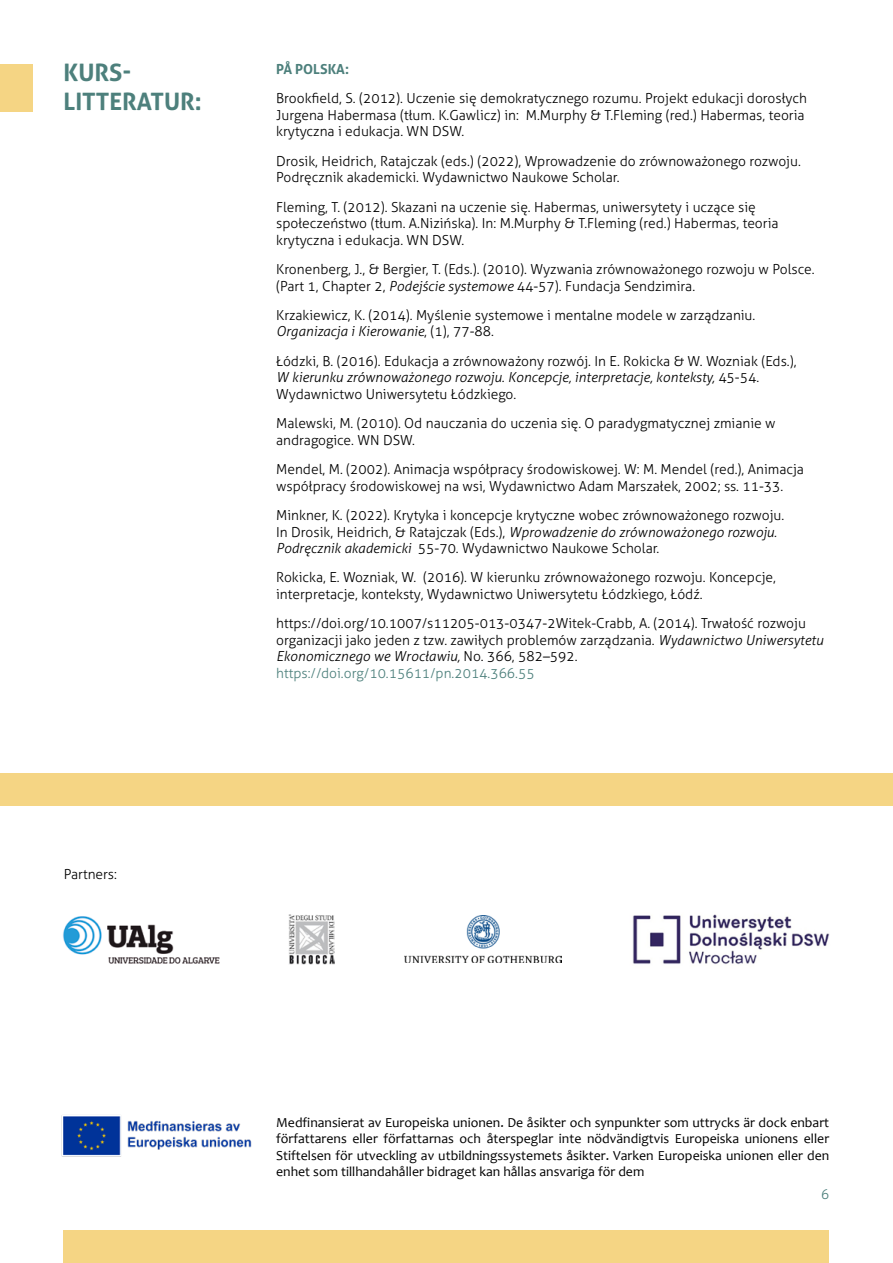
<style>
.page{position:relative;width:893px;height:1263px;background:#fff}
.page>*{position:absolute;margin:0;border:0;box-sizing:border-box;transform-origin:0 0}
.t1{font:700 24px/28.8px "Aller";color:#4d807c}
.t2{font:300 13.8px/16.5px "Aller";color:#000}
.t3{font:13.8px/16.5px "Candara";color:#000;text-align:justify}
.t4{font:700 13.8px "Aller";color:#4d807c}
.t5{font:300 13.5px "Aller";color:#4d807c}
.s1{font-style:italic}
.s2{color:#4d807c}
</style>
<div class="page">
<div style="left:0;top:64px;width:33px;height:47px;background:#f5d584"></div>
<div style="left:0;top:773px;width:893px;height:33px;background:#f5d584"></div>
<img style="left:63px;top:916px;width:157px;height:48px">
<img style="left:404px;top:915px;width:158px;height:48px">
<img style="left:633px;top:914px;width:197px;height:50px">
<img style="left:289px;top:914px;width:46px;height:50px">
<img style="left:61px;top:1115px;width:191px;height:42px">
<div style="left:64px;top:1230px;width:765px;height:33px;background:#f5d584"></div>
<h1 class="t1" style="left:64px;top:58px;width:140px">KURS-<br>LITTERATUR:</h1>
<p class="t4" style="left:276px;top:61px;width:74px">PÅ POLSKA:</p>
<p class="t2" style="left:276px;top:90px;width:532px">Brookfield, S. (2012). Uczenie się demokratycznego rozumu. Projekt edukacji dorosłych<br>Jurgena Habermasa (tłum. K.Gawlicz) in: M.Murphy &amp; T.Fleming (red.) Habermas, teoria krytyczna i edukacja. WN DSW.</p>
<p class="t2" style="left:276px;top:153px;width:526px">Drosik, Heidrich, Ratajczak (eds.) (2022), Wprowadzenie do zrównoważonego rozwoju.<br>Podręcznik akademicki. Wydawnictwo Naukowe Scholar.</p>
<p class="t2" style="left:276px;top:198px;width:504px">Fleming, T. (2012). Skazani na uczenie się. Habermas, uniwersytety i uczące się społeczeństwo (tłum. A.Nizińska). In: M.Murphy &amp; T.Fleming (red.) Habermas, teoria krytyczna i edukacja. WN DSW.</p>
<p class="t2" style="left:276px;top:261px;width:540px">Kronenberg, J., &amp; Bergier, T. (Eds.). (2010). Wyzwania zrównoważonego rozwoju w Polsce. (Part 1, Chapter 2, <span class="s1">Podejście systemowe</span> 44-57). Fundacja Sendzimira.</p>
<p class="t2" style="left:276px;top:307px;width:481px">Krzakiewicz, K. (2014). Myślenie systemowe i mentalne modele w zarządzaniu.<br><span class="s1">Organizacja i Kierowanie</span>, (1), 77-88.</p>
<p class="t2" style="left:276px;top:353px;width:522px">Łódzki, B. (2016). Edukacja a zrównoważony rozwój. In E. Rokicka &amp; W. Wozniak (Eds.),<br><span class="s1">W kierunku zrównoważonego rozwoju. Koncepcje, interpretacje, konteksty,</span> 45-54.<br>Wydawnictwo Uniwersytetu Łódzkiego.</p>
<p class="t2" style="left:276px;top:415px;width:501px">Malewski, M. (2010). Od nauczania do uczenia się. O paradygmatycznej zmianie w andragogice. WN DSW.</p>
<p class="t2" style="left:276px;top:461px;width:529px">Mendel, M. (2002). Animacja współpracy środowiskowej. W: M. Mendel (red.), Animacja współpracy środowiskowej na wsi, Wydawnictwo Adam Marszałek, 2002; ss. 11-33.</p>
<p class="t2" style="left:276px;top:507px;width:510px">Minkner, K. (2022). Krytyka i koncepcje krytyczne wobec zrównoważonego rozwoju.<br>In Drosik, Heidrich, &amp; Ratajczak (Eds.), <span class="s1">Wprowadzenie do zrównoważonego rozwoju.<br>Podręcznik akademicki</span> 55-70. Wydawnictwo Naukowe Scholar.</p>
<p class="t2" style="left:276px;top:569px;width:501px">Rokicka, E. Wozniak, W. (2016). W kierunku zrównoważonego rozwoju. Koncepcje, interpretacje, konteksty, Wydawnictwo Uniwersytetu Łódzkiego, Łódź.</p>
<p class="t2" style="left:276px;top:615px;width:549px">https://doi.org/10.1007/s11205-013-0347-2Witek-Crabb, A. (2014). Trwałość rozwoju organizacji jako jeden z tzw. zawiłych problemów zarządzania. <span class="s1">Wydawnictwo Uniwersytetu Ekonomicznego we Wrocławiu,</span> No. 366, 582–592. <span class="s2">https://doi.org/10.15611/pn.2014.366.55</span></p>
<p class="t2" style="left:64px;top:866px;width:55px">Partners:</p>
<p class="t3" style="left:276px;top:1114px;width:555px">Medfinansierat av Europeiska unionen. De åsikter och synpunkter som uttrycks är dock enbart författarens eller författarnas och återspeglar inte nödvändigtvis Europeiska unionens eller Stiftelsen för utveckling av utbildningssystemets åsikter. Varken Europeiska unionen eller den enhet som tillhandahåller bidraget kan hållas ansvariga för dem</p>
<p class="t5" style="left:821px;top:1186px;width:10px">6</p>
</div>
